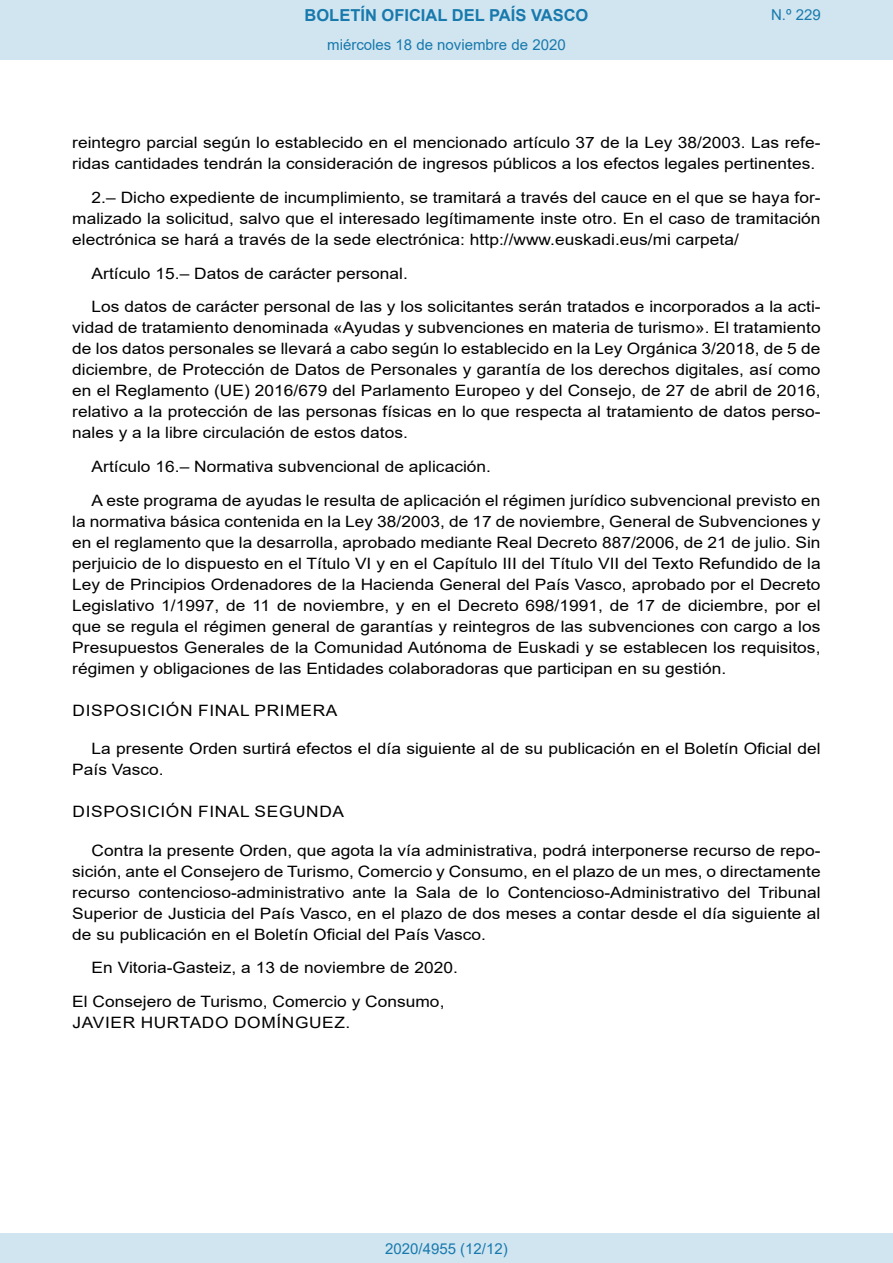
<style>
.page{position:relative;width:893px;height:1263px;background:#fff}
.page>*{position:absolute;margin:0;border:0;box-sizing:border-box;transform-origin:0 0}
.t1{font:700 16.5px "Arial";color:#1879ad}
.BOPVDetalle{font:15.6px/21px "Arial";color:#000;text-align:justify;scale:1.11 1}
.BOPVDisposicion{font:15.6px "Arial";letter-spacing:.035em;color:#000;scale:1.11 1}
.BOPVFirmaLugFec{font:15.6px "Arial";color:#000;scale:1.11 1}
.BOPVFirmaPuesto{font:15.6px "Arial";color:#000;scale:1.11 1}
.BOPVFirmaNombre{font:15.6px "Arial";letter-spacing:.035em;color:#000;scale:1.11 1}
.Paginacion_Centro{font:15px "Arial";color:#1879ad}
</style>
<div class="page">
<div style="left:0;top:0;width:893px;height:60px;background:#d0e5f0"></div>
<div style="left:0;top:1233px;width:893px;height:30px;background:#d0e5f0"></div>
<p class="t1" style="left:305px;top:3px;width:285px">BOLETÍN OFICIAL DEL PAÍS VASCO</p>
<p class="Paginacion_Centro" style="left:327px;top:35px;width:240px">miércoles 18 de noviembre de 2020</p>
<p class="Paginacion_Centro" style="left:771px;top:5px;width:51px">N.º 229</p>
<p class="BOPVDetalle" style="left:72px;top:132px;width:676px">reintegro parcial según lo establecido en el mencionado artículo 37 de la Ley 38/2003. Las refe&shy;ridas cantidades tendrán la consideración de ingresos públicos a los efectos legales pertinentes.</p>
<p class="BOPVDetalle" style="left:72px;top:187px;width:676px;text-indent:19px">2.– Dicho expediente de incumplimiento, se tramitará a través del cauce en el que se haya for&shy;malizado la solicitud, salvo que el interesado legítimamente inste otro. En el caso de tramitación electrónica se hará a través de la sede electrónica: http://www.euskadi.eus/mi carpeta/</p>
<p class="BOPVDetalle" style="left:92px;top:263px;width:286px">Artículo 15.– Datos de carácter personal.</p>
<p class="BOPVDetalle" style="left:72px;top:296px;width:676px;text-indent:19px">Los datos de carácter personal de las y los solicitantes serán tratados e incorporados a la acti&shy;vidad de tratamiento denominada «Ayudas y subvenciones en materia de turismo». El tratamiento de los datos personales se llevará a cabo según lo establecido en la Ley Orgánica 3/2018, de 5 de diciembre, de Protección de Datos de Personales y garantía de los derechos digitales, así como en el Reglamento (UE) 2016/679 del Parlamento Europeo y del Consejo, de 27 de abril de 2016, relativo a la protección de las personas físicas en lo que respecta al tratamiento de datos perso&shy;nales y a la libre circulación de estos datos.</p>
<p class="BOPVDetalle" style="left:92px;top:456px;width:361px">Artículo 16.– Normativa subvencional de aplicación.</p>
<p class="BOPVDetalle" style="left:72px;top:490px;width:676px;text-indent:19px">A este programa de ayudas le resulta de aplicación el régimen jurídico subvencional previsto en la normativa básica contenida en la Ley 38/2003, de 17 de noviembre, General de Subvenciones y en el reglamento que la desarrolla, aprobado mediante Real Decreto 887/2006, de 21 de julio. Sin perjuicio de lo dispuesto en el Título VI y en el Capítulo III del Título VII del Texto Refundido de la Ley de Principios Ordenadores de la Hacienda General del País Vasco, aprobado por el Decreto Legislativo 1/1997, de 11 de noviembre, y en el Decreto 698/1991, de 17 de diciembre, por el que se regula el régimen general de garantías y reintegros de las subvenciones con cargo a los Presupuestos Generales de la Comunidad Autónoma de Euskadi y se establecen los requisitos, régimen y obligaciones de las Entidades colaboradoras que participan en su gestión.</p>
<p class="BOPVDisposicion" style="left:73px;top:700px;width:240px">DISPOSICIÓN FINAL PRIMERA</p>
<p class="BOPVDetalle" style="left:72px;top:738px;width:676px;text-indent:19px">La presente Orden surtirá efectos el día siguiente al de su publicación en el Boletín Oficial del<br>País Vasco.</p>
<p class="BOPVDisposicion" style="left:73px;top:801px;width:246px">DISPOSICIÓN FINAL SEGUNDA</p>
<p class="BOPVDetalle" style="left:72px;top:839px;width:676px;text-indent:19px">Contra la presente Orden, que agota la vía administrativa, podrá interponerse recurso de repo&shy;sición, ante el Consejero de Turismo, Comercio y Consumo, en el plazo de un mes, o directamente recurso contencioso-administrativo ante la Sala de lo Contencioso-Administrativo del Tribunal Superior de Justicia del País Vasco, en el plazo de dos meses a contar desde el día siguiente al de su publicación en el Boletín Oficial del País Vasco.</p>
<p class="BOPVFirmaLugFec" style="left:92px;top:957px;width:331px">En Vitoria-Gasteiz, a 13 de noviembre de 2020.</p>
<p class="BOPVFirmaPuesto" style="left:72px;top:991px;width:337px">El Consejero de Turismo, Comercio y Consumo,</p>
<p class="BOPVFirmaNombre" style="left:73px;top:1012px;width:252px">JAVIER HURTADO DOMÍNGUEZ.</p>
<p class="Paginacion_Centro" style="left:385px;top:1238px;width:124px">2020/4955 (12/12)</p>
</div>
